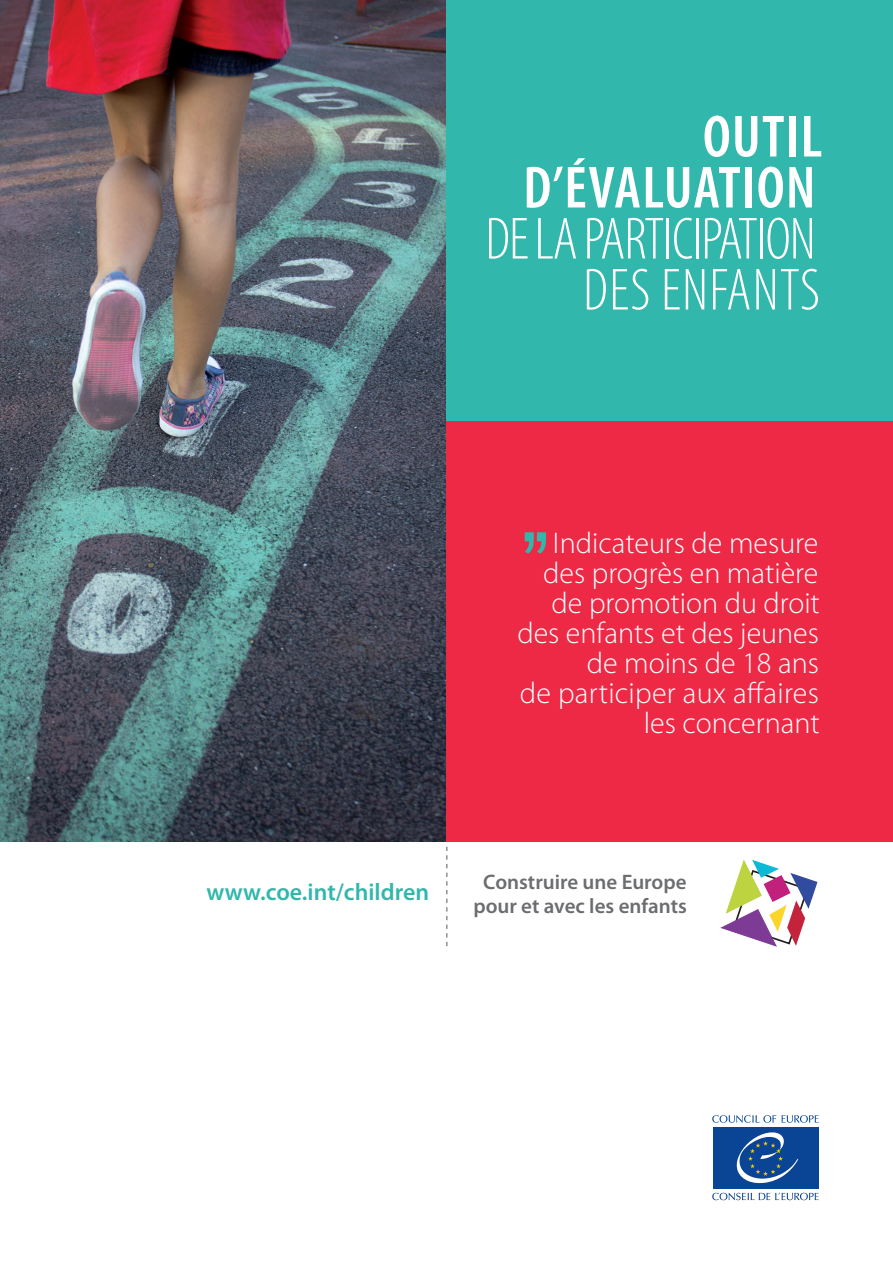
<style>
.page{position:relative;width:893px;height:1263px;background:#fff}
.page>*{position:absolute;margin:0;border:0;box-sizing:border-box;transform-origin:0 0}
.t1{font:300 condensed 60px/51px "Myriad Pro";letter-spacing:-.02em;color:#fff;text-align:right}
.t2{font:600 condensed 60px/51px "Myriad Pro";letter-spacing:.02em;color:#fff;text-align:right}
.t3{font:300 30px/30px "Myriad Pro";color:#fff;text-align:right}
.t4{font:600 24px "Myriad Pro";color:#31b7ab}
.t5{font:600 21px/24px "Myriad Pro";color:#6c6d70;text-align:center}
</style>
<div class="page">
<img style="left:0;top:0;width:446px;height:842px">
<div style="left:446px;top:421px;width:447px;height:421px;background:#ed2946"></div>
<div style="left:446px;top:0;width:447px;height:421px;background:#31b7ab"></div>
<svg style="left:712px;top:1115px;width:107px;height:8px"></svg>
<svg style="left:712px;top:1192px;width:107px;height:8px"></svg>
<div style="left:713px;top:1127px;width:105px;height:61px;background:#094594"></div>
<svg style="left:736px;top:1132px;width:62px;height:51px"></svg>
<svg style="left:446px;top:847px;width:1px;height:99px"></svg>
<svg style="left:720px;top:859px;width:97px;height:88px"></svg>
<svg style="left:525px;top:532px;width:21px;height:22px"></svg>
<h1 class="t2" style="left:523px;top:110px;width:301px">OUTIL<br>D’ÉVALUATION</h1>
<h1 class="t1" style="left:485px;top:213px;width:336px">DE LA PARTICIPATION<br>DES ENFANTS</h1>
<p class="t3" style="left:517px;top:527px;width:304px">Indicateurs de mesure des progrès en matière de promotion du droit des enfants et des jeunes de moins de 18 ans<br>de participer aux affaires les concernant</p>
<p class="t4" style="left:207px;top:876px;width:224px">www.coe.int/children</p>
<p class="t5" style="left:473px;top:869px;width:215px">Construire une Europe pour et avec les enfants</p>
</div>
